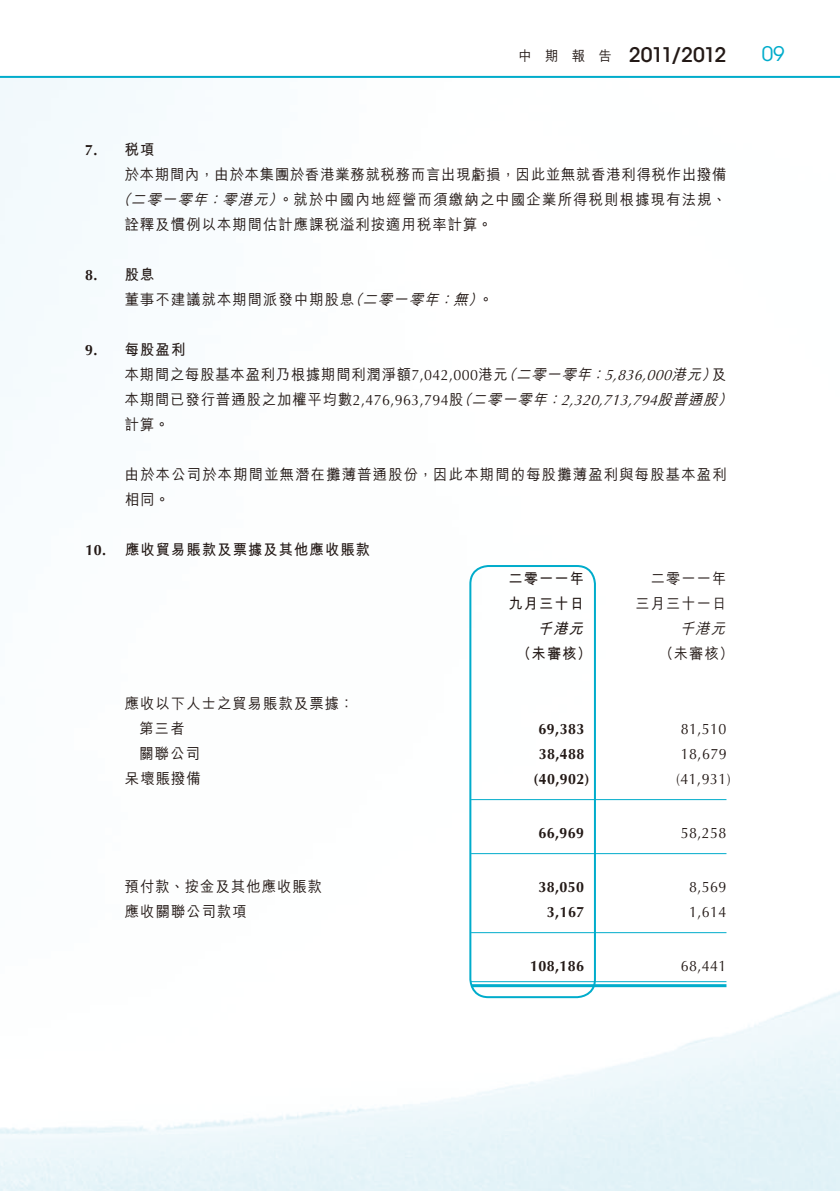
<style>
.page{position:relative;width:840px;height:1191px;background:#fff}
.page>*{position:absolute;margin:0;border:0;box-sizing:border-box;transform-origin:0 0}
.t1{font:500 20px "ITC Avant Garde Std";letter-spacing:-.04em;color:#231916}
.t2{font:20px "ITC Avant Garde Std";color:#00accb}
.t3{font:500 15px/25px "M Hei HK";letter-spacing:.08em;color:#231916;scale:.95 1}
.t4{font:500 15px/25px "M Hei HK";letter-spacing:.06em;color:#231916;scale:.95 1}
.t5{font:700 15px "Optima LT Std";letter-spacing:.03em;color:#231916;scale:.95 1}
.t6{font:15px "Optima LT Std";letter-spacing:.03em;color:#231916;scale:.95 1}
.t7{font:700 15px "M Hei HK";letter-spacing:.08em;color:#231916;scale:.95 1}
.t8{font:italic 700 15px "M Hei HK";color:#231916;scale:.95 1}
.t9{font:italic 500 15px "M Hei HK";color:#231916;scale:.95 1}
.s1{font-family:"M Hei HK";font-size:14px}
.s2{font-family:"M Hei HK"}
.s3{font-style:italic}
.s4{font-family:"Optima LT Std";font-weight:700}
.s5{font-weight:700}
.s6{font-family:"Optima LT Std";font-weight:400}
.s7{font-family:"Optima LT Std";font-weight:400;font-style:italic}
.s8{font-family:"Optima LT Std"}
</style>
<div class="page">
<img style="left:0;top:78px;width:839px;height:1113px">
<hr style="left:0;top:76px;width:839px;height:2px;background:#00accb">
<div style="left:469px;top:565px;width:126px;height:433px;border:2px solid #00accb;border-radius:18px"></div>
<hr style="left:471px;top:799px;width:255px;height:1px;background:#00accb">
<hr style="left:471px;top:853px;width:255px;height:1px;background:#00accb">
<hr style="left:471px;top:932px;width:255px;height:1px;background:#00accb">
<hr style="left:471px;top:981px;width:255px;height:1px;background:#00accb">
<hr style="left:471px;top:984px;width:255px;height:3px;background:#00accb">
<h1 class="t1" style="left:518px;top:42px;width:209px"><span class="s1">中 期 報 告</span> 2011/2012</h1>
<h1 class="t2" style="left:761px;top:42px;width:25px">09</h1>
<p class="t5" style="left:85px;top:141px;width:74px">7. <span class="s2">稅項</span></p>
<p class="t4" style="left:125px;top:161px;width:634px">於本期間內，由於本集團於香港業務就稅務而言出現虧損，因此並無就香港利得稅作出撥備</p>
<p class="t3" style="left:116px;top:186px;width:643px"><span class="s3">（二零一零年：零港元）</span>。就於中國內地經營而須繳納之中國企業所得稅則根據現有法規、</p>
<p class="t3" style="left:125px;top:211px;width:388px">詮釋及慣例以本期間估計應課稅溢利按適用稅率計算。</p>
<p class="t5" style="left:85px;top:266px;width:74px">8. <span class="s2">股息</span></p>
<p class="t3" style="left:125px;top:286px;width:389px">董事不建議就本期間派發中期股息<span class="s3">（二零一零年：無）</span>。</p>
<p class="t4" style="left:125px;top:336px;width:646px;text-indent:-40px"><span class="s4">9.</span> <span class="s5">每股盈利<br></span>本期間之每股基本盈利乃根據期間利潤淨額<span class="s6">7,042,000</span>港元<span class="s3">（二零一零年：</span><span class="s7">5,836,000</span><span class="s3">港元）</span>及本期間已發行普通股之加權平均數<span class="s6">2,476,963,794</span>股<span class="s3">（二零一零年：</span><span class="s7">2,320,713,794</span><span class="s3">股普通股）</span>計算。</p>
<p class="t3" style="left:125px;top:461px;width:634px">由於本公司於本期間並無潛在攤薄普通股份，因此本期間的每股攤薄盈利與每股基本盈利相同。</p>
<p class="t7" style="left:85px;top:539px;width:301px"><span class="s8">10.</span> 應收貿易賬款及票據及其他應收賬款</p>
<p class="t7" style="left:508px;top:568px;width:81px">二零一一年</p>
<p class="t3" style="left:650px;top:565px;width:81px">二零一一年</p>
<p class="t7" style="left:508px;top:593px;width:81px">九月三十日</p>
<p class="t3" style="left:635px;top:590px;width:97px">三月三十一日</p>
<p class="t8" style="left:537px;top:618px;width:54px">千港元</p>
<p class="t9" style="left:679px;top:618px;width:54px">千港元</p>
<p class="t7" style="left:516px;top:643px;width:80px">（未審核）</p>
<p class="t3" style="left:659px;top:640px;width:80px">（未審核）</p>
<p class="t3" style="left:139px;top:690px;width:227px;text-indent:-15px">應收以下人士之貿易賬款及票據：第三者</p>
<p class="t5" style="left:538px;top:720px;width:49px">69,383</p>
<p class="t6" style="left:680px;top:720px;width:49px">81,510</p>
<p class="t3" style="left:139px;top:740px;width:65px">關聯公司</p>
<p class="t5" style="left:538px;top:745px;width:49px">38,488</p>
<p class="t6" style="left:680px;top:745px;width:49px">18,679</p>
<p class="t3" style="left:125px;top:765px;width:81px">呆壞賬撥備</p>
<p class="t5" style="left:533px;top:770px;width:60px">(40,902)</p>
<p class="t6" style="left:676px;top:770px;width:59px">(41,931)</p>
<p class="t5" style="left:538px;top:824px;width:49px">66,969</p>
<p class="t6" style="left:680px;top:824px;width:49px">58,258</p>
<p class="t3" style="left:125px;top:873px;width:209px">預付款、按金及其他應收賬款</p>
<p class="t5" style="left:538px;top:878px;width:49px">38,050</p>
<p class="t6" style="left:688px;top:878px;width:41px">8,569</p>
<p class="t3" style="left:125px;top:898px;width:130px">應收關聯公司款項</p>
<p class="t5" style="left:546px;top:903px;width:41px">3,167</p>
<p class="t6" style="left:689px;top:903px;width:41px">1,614</p>
<p class="t5" style="left:530px;top:957px;width:58px">108,186</p>
<p class="t6" style="left:680px;top:957px;width:49px">68,441</p>
</div>
